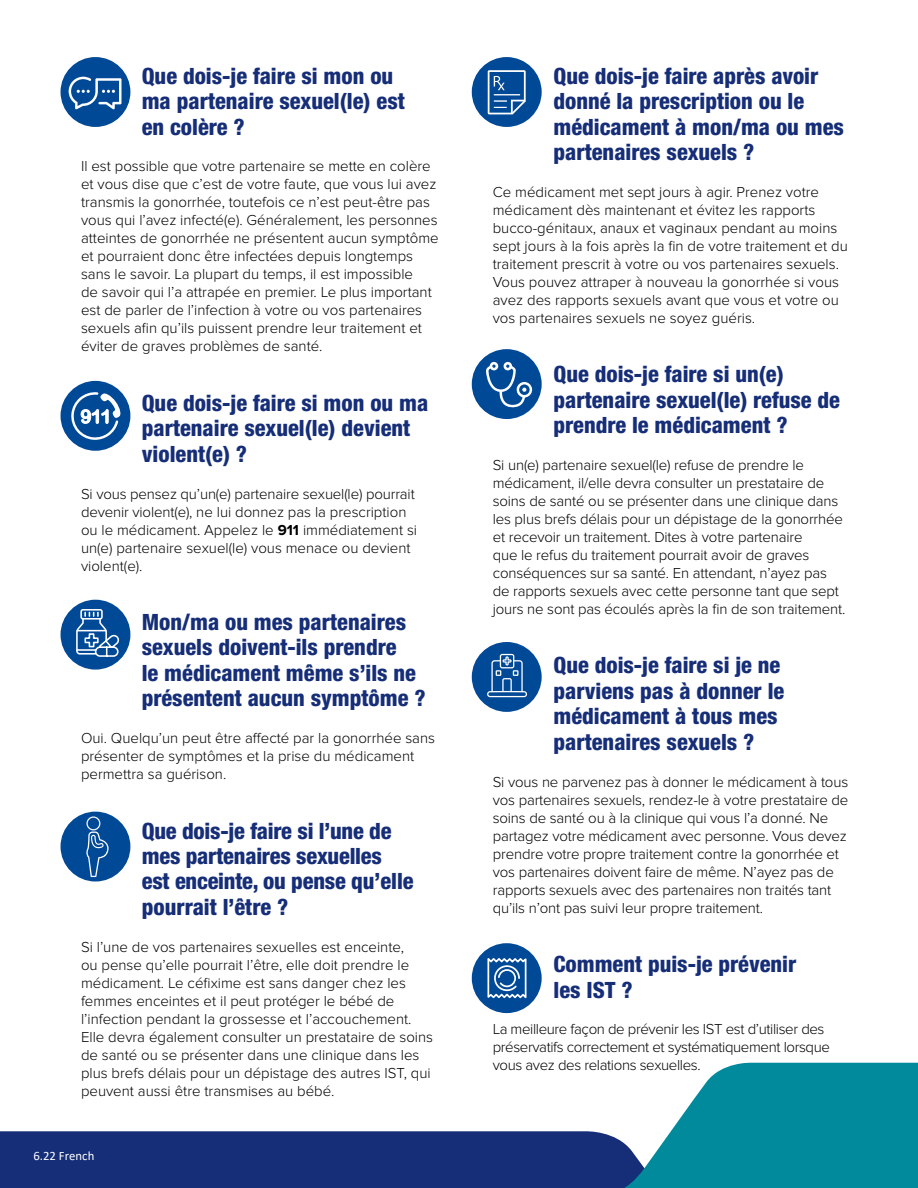
<style>
.page{position:relative;width:918px;height:1188px;background:#fff}
.page>*{position:absolute;margin:0;border:0;box-sizing:border-box;transform-origin:0 0}
.t1{font:800 condensed 22.5px/25.5px "Helvetica Neue LT Std";color:#162e78}
.t2{font:300 15px/18px "Proxima Nova";color:#000}
.t3{font:300 15px/18px "Proxima Nova";letter-spacing:-.025em;color:#000}
.t4{font:12.75px "Calibri";color:#fff}
.s1{font-weight:700}
</style>
<div class="page">
<div style="left:0;top:1131px;width:558px;height:57px;background:#162e78"></div>
<div style="left:61px;top:381px;width:69px;height:70px;background:#004997;border-radius:50%"></div>
<div style="left:61px;top:600px;width:69px;height:70px;background:#004997;border-radius:50%"></div>
<svg style="left:558px;top:1062px;width:360px;height:126px;fill:#008a9c"></svg>
<div style="left:472px;top:57px;width:70px;height:70px;background:#004997;border-radius:50%"></div>
<div style="left:472px;top:349px;width:70px;height:70px;background:#004997;border-radius:50%"></div>
<div style="left:472px;top:642px;width:70px;height:70px;background:#004997;border-radius:50%"></div>
<svg style="left:76px;top:608px;width:44px;height:49px"></svg>
<svg style="left:71px;top:392px;width:50px;height:48px"></svg>
<div style="left:472px;top:943px;width:70px;height:70px;background:#004997;border-radius:50%"></div>
<svg style="left:487px;top:958px;width:40px;height:41px"></svg>
<div style="left:61px;top:812px;width:69px;height:70px;background:#004997;border-radius:50%"></div>
<svg style="left:86px;top:816px;width:23px;height:61px"></svg>
<svg style="left:486px;top:362px;width:47px;height:46px"></svg>
<div style="left:61px;top:57px;width:69px;height:70px;background:#004997;border-radius:50%"></div>
<svg style="left:69px;top:77px;width:53px;height:32px"></svg>
<svg style="left:488px;top:70px;width:38px;height:44px"></svg>
<svg style="left:487px;top:654px;width:40px;height:43px"></svg>
<h1 class="t1" style="left:142px;top:62px;width:265px">Que dois-je faire si mon ou ma partenaire sexuel(le) est en colère ?</h1>
<p class="t2" style="left:81px;top:158px;width:359px">Il est possible que votre partenaire se mette en colère et vous dise que c’est de votre faute, que vous lui avez transmis la gonorrhée, toutefois ce n’est peut-être pas vous qui l’avez infecté(e). Généralement, les personnes atteintes de gonorrhée ne présentent aucun symptôme et pourraient donc être infectées depuis longtemps sans le savoir. La plupart du temps, il est impossible<br>de savoir qui l’a attrapée en premier. Le plus important est de parler de l’infection à votre ou vos partenaires sexuels afin qu’ils puissent prendre leur traitement et éviter de graves problèmes de santé.</p>
<h1 class="t1" style="left:142px;top:390px;width:288px">Que dois-je faire si mon ou ma partenaire sexuel(le) devient violent(e) ?</h1>
<p class="t2" style="left:81px;top:485px;width:338px">Si vous pensez qu’un(e) partenaire sexuel(le) pourrait devenir violent(e), ne lui donnez pas la prescription ou le médicament. Appelez le <span class="s1">911</span> immédiatement si un(e) partenaire sexuel(le) vous menace ou devient violent(e).</p>
<h1 class="t1" style="left:142px;top:609px;width:285px">Mon/ma ou mes partenaires sexuels doivent-ils prendre<br>le médicament même s’ils ne présentent aucun symptôme ?</h1>
<p class="t2" style="left:81px;top:729px;width:356px">Oui. Quelqu’un peut être affecté par la gonorrhée sans présenter de symptômes et la prise du médicament permettra sa guérison.</p>
<h1 class="t1" style="left:142px;top:817px;width:274px">Que dois-je faire si l’une de mes partenaires sexuelles est enceinte, ou pense qu’elle pourrait l’être ?</h1>
<p class="t2" style="left:81px;top:938px;width:354px">Si l’une de vos partenaires sexuelles est enceinte,<br>ou pense qu’elle pourrait l’être, elle doit prendre le médicament. Le céfixime est sans danger chez les femmes enceintes et il peut protéger le bébé de l’infection pendant la grossesse et l’accouchement.<br>Elle devra également consulter un prestataire de soins de santé ou se présenter dans une clinique dans les plus brefs délais pour un dépistage des autres IST, qui peuvent aussi être transmises au bébé.</p>
<p class="t4" style="left:33px;top:1146px;width:62px">6.22 French</p>
<h1 class="t1" style="left:554px;top:62px;width:292px">Que dois-je faire après avoir donné la prescription ou le médicament à mon/ma ou mes partenaires sexuels ?</h1>
<p class="t2" style="left:493px;top:183px;width:357px">Ce médicament met sept jours à agir. Prenez votre médicament dès maintenant et évitez les rapports bucco-génitaux, anaux et vaginaux pendant au moins sept jours à la fois après la fin de votre traitement et du traitement prescrit à votre ou vos partenaires sexuels.<br>Vous pouvez attraper à nouveau la gonorrhée si vous avez des rapports sexuels avant que vous et votre ou vos partenaires sexuels ne soyez guéris.</p>
<h1 class="t1" style="left:554px;top:361px;width:288px">Que dois-je faire si un(e) partenaire sexuel(le) refuse de prendre le médicament ?</h1>
<p class="t2" style="left:493px;top:456px;width:354px">Si un(e) partenaire sexuel(le) refuse de prendre le médicament, il/elle devra consulter un prestataire de soins de santé ou se présenter dans une clinique dans les plus brefs délais pour un dépistage de la gonorrhée et recevoir un traitement. Dites à votre partenaire<br>que le refus du traitement pourrait avoir de graves conséquences sur sa santé. En attendant, n’ayez pas de rapports sexuels avec cette personne tant que sept jours ne sont pas écoulés après la fin de son traitement.</p>
<h1 class="t1" style="left:554px;top:652px;width:232px">Que dois-je faire si je ne parviens pas à donner le médicament à tous mes partenaires sexuels ?</h1>
<p class="t2" style="left:493px;top:773px;width:357px">Si vous ne parvenez pas à donner le médicament à tous vos partenaires sexuels, rendez-le à votre prestataire de soins de santé ou à la clinique qui vous l’a donné. Ne partagez votre médicament avec personne. Vous devez prendre votre propre traitement contre la gonorrhée et vos partenaires doivent faire de même. N’ayez pas de rapports sexuels avec des partenaires non traités tant qu’ils n’ont pas suivi leur propre traitement.</p>
<h1 class="t1" style="left:554px;top:951px;width:244px">Comment puis-je prévenir les IST ?</h1>
<p class="t3" style="left:493px;top:1021px;width:339px">La meilleure façon de prévenir les IST est d’utiliser des préservatifs correctement et systématiquement lorsque vous avez des relations sexuelles.</p>
</div>
